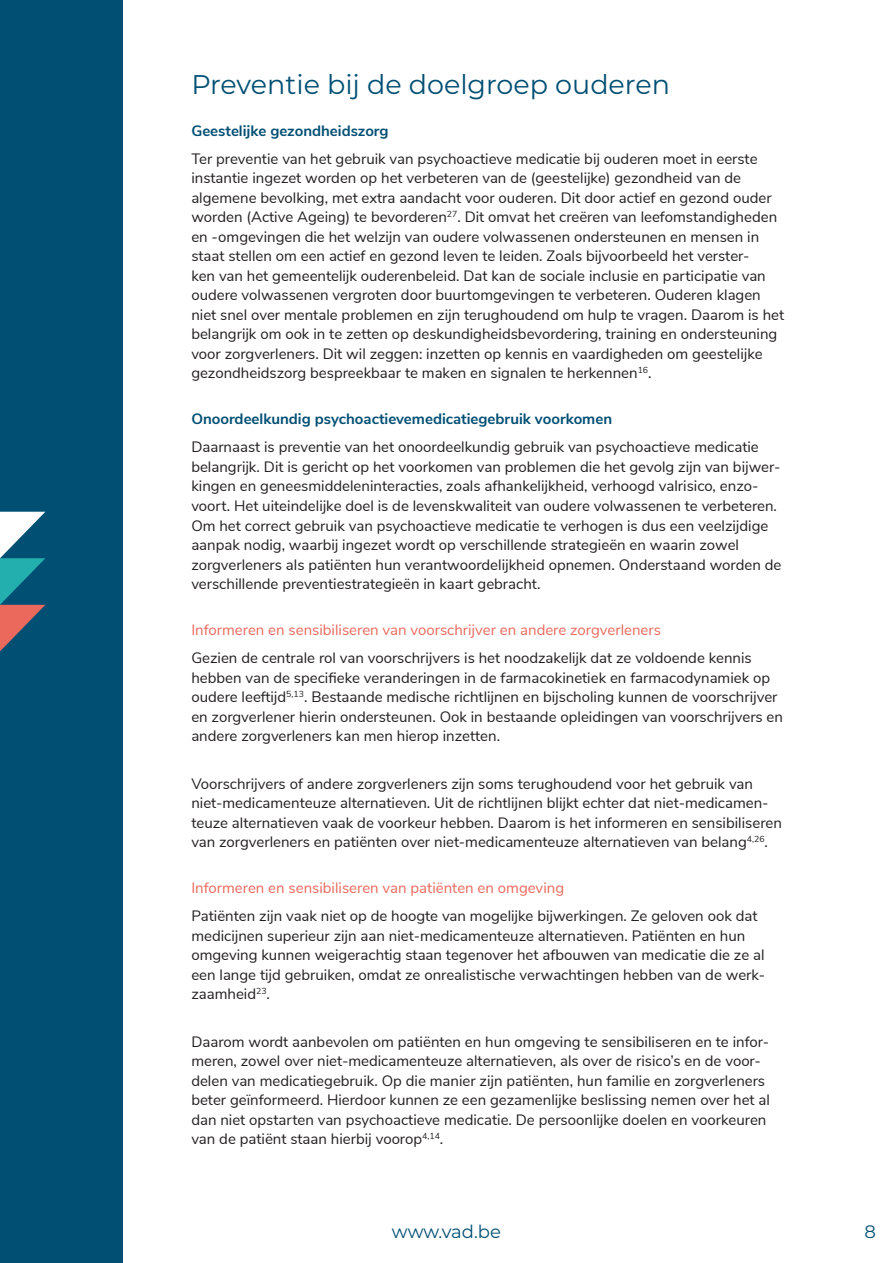
<style>
.page{position:relative;width:893px;height:1263px;background:#fff}
.page>*{position:absolute;margin:0;border:0;box-sizing:border-box;transform-origin:0 0}
.Grote_titel{font:27px "Montserrat";color:#024f74}
.t1{font:18px "Montserrat";letter-spacing:-.005em;color:#024f74}
.body{font:15px/19.5px "Nunito Sans";color:#231f20}
.Paragraph_Style_1{font:15px "Nunito Sans";color:#ea695c}
.Paragraph_Style_1-2{font:700 15px "Nunito Sans";color:#024f74}
</style>
<div class="page">
<div style="left:0;top:0;width:123px;height:1263px;background:#024f74"></div>
<svg style="left:0;top:512px;width:45px;height:139px"></svg>
<p class="Grote_titel" style="left:191px;top:66px;width:480px">Preventie bij de doelgroep ouderen</p>
<p class="Paragraph_Style_1-2" style="left:191px;top:120px;width:199px">Geestelijke gezondheidszorg</p>
<p class="body" style="left:191px;top:148px;width:594px">Ter preventie van het gebruik van psychoactieve medicatie bij ouderen moet in eerste instantie ingezet worden op het verbeteren van de (geestelijke) gezondheid van de algemene bevolking, met extra aandacht voor ouderen. Dit door actief en gezond ouder worden (Active Ageing) te bevorderen<sup>27</sup>. Dit omvat het creëren van leefomstandigheden en -omgevingen die het welzijn van oudere volwassenen ondersteunen en mensen in staat stellen om een actief en gezond leven te leiden. Zoals bijvoorbeeld het verster-<br>ken van het gemeentelijk ouderenbeleid. Dat kan de sociale inclusie en participatie van oudere volwassenen vergroten door buurtomgevingen te verbeteren. Ouderen klagen niet snel over mentale problemen en zijn terughoudend om hulp te vragen. Daarom is het belangrijk om ook in te zetten op deskundigheidsbevordering, training en ondersteuning voor zorgverleners. Dit wil zeggen: inzetten op kennis en vaardigheden om geestelijke gezondheidszorg bespreekbaar te maken en signalen te herkennen<sup>16</sup>.</p>
<p class="Paragraph_Style_1-2" style="left:191px;top:408px;width:422px">Onoordeelkundig psychoactievemedicatiegebruik voorkomen</p>
<p class="body" style="left:191px;top:437px;width:592px">Daarnaast is preventie van het onoordeelkundig gebruik van psychoactieve medicatie belangrijk. Dit is gericht op het voorkomen van problemen die het gevolg zijn van bijwer&shy;kingen en geneesmiddeleninteracties, zoals afhankelijkheid, verhoogd valrisico, enzo&shy;voort. Het uiteindelijke doel is de levenskwaliteit van oudere volwassenen te verbeteren.<br>Om het correct gebruik van psychoactieve medicatie te verhogen is dus een veelzijdige aanpak nodig, waarbij ingezet wordt op verschillende strategieën en waarin zowel zorgverleners als patiënten hun verantwoordelijkheid opnemen. Onderstaand worden de verschillende preventiestrategieën in kaart gebracht.</p>
<p class="Paragraph_Style_1" style="left:191px;top:619px;width:471px">Informeren en sensibiliseren van voorschrijver en andere zorgverleners</p>
<p class="body" style="left:191px;top:647px;width:593px">Gezien de centrale rol van voorschrijvers is het noodzakelijk dat ze voldoende kennis hebben van de specifieke veranderingen in de farmacokinetiek en farmacodynamiek op oudere leeftijd<sup>5,13</sup>. Bestaande medische richtlijnen en bijscholing kunnen de voorschrijver en zorgverlener hierin ondersteunen. Ook in bestaande opleidingen van voorschrijvers en andere zorgverleners kan men hierop inzetten.</p>
<p class="body" style="left:191px;top:773px;width:592px">Voorschrijvers of andere zorgverleners zijn soms terughoudend voor het gebruik van niet-medicamenteuze alternatieven. Uit de richtlijnen blijkt echter dat niet-medicamen&shy;teuze alternatieven vaak de voorkeur hebben. Daarom is het informeren en sensibiliseren van zorgverleners en patiënten over niet-medicamenteuze alternatieven van belang<sup>4,26</sup>.</p>
<p class="Paragraph_Style_1" style="left:191px;top:877px;width:374px">Informeren en sensibiliseren van patiënten en omgeving</p>
<p class="body" style="left:191px;top:905px;width:575px">Patiënten zijn vaak niet op de hoogte van mogelijke bijwerkingen. Ze geloven ook dat medicijnen superieur zijn aan niet-medicamenteuze alternatieven. Patiënten en hun omgeving kunnen weigerachtig staan tegenover het afbouwen van medicatie die ze al een lange tijd gebruiken, omdat ze onrealistische verwachtingen hebben van de werk&shy;zaamheid<sup>23</sup>.</p>
<p class="body" style="left:191px;top:1031px;width:580px">Daarom wordt aanbevolen om patiënten en hun omgeving te sensibiliseren en te infor&shy;meren, zowel over niet-medicamenteuze alternatieven, als over de risico’s en de voor&shy;delen van medicatiegebruik. Op die manier zijn patiënten, hun familie en zorgverleners beter geïnformeerd. Hierdoor kunnen ze een gezamenlijke beslissing nemen over het al dan niet opstarten van psychoactieve medicatie. De persoonlijke doelen en voorkeuren van de patiënt staan hierbij voorop<sup>4,14</sup>.</p>
<p class="t1" style="left:392px;top:1219px;width:111px">www.vad.be</p>
<p class="t1" style="left:864px;top:1219px;width:13px">8</p>
</div>
